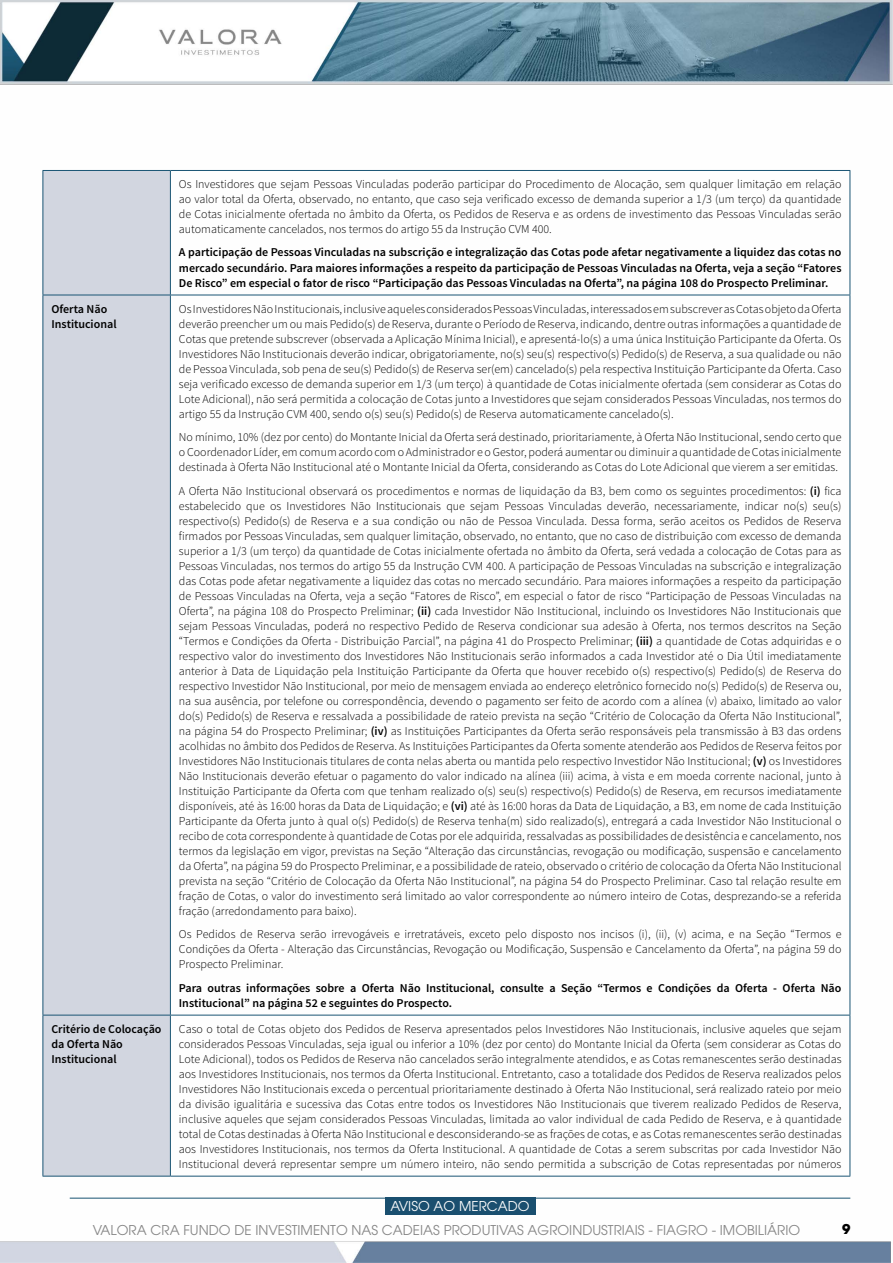
<style>
.page{position:relative;width:893px;height:1263px;background:#fff}
.page>*{position:absolute;margin:0;border:0;box-sizing:border-box;transform-origin:0 0}
.t1{font:13.5px "ITC Avant Garde Pro";color:#878787}
.t2{font:13.5px "ITC Avant Garde Pro";color:#fff}
.t3{font:700 13.5px "ITC Avant Garde Pro";color:#000}
.t4{font:300 12px/15px "Source Sans Pro";color:#000;text-align:justify}
.t5{font:600 12px/15px "Source Sans Pro";color:#000}
.s1{font-weight:600}
</style>
<div class="page">
<img style="left:0;top:0;width:893px;height:1263px">
<div style="left:44px;top:171px;width:126px;height:1005px;background:#d2d6e0"></div>
<hr style="left:43px;top:170px;width:127px;height:1px;background:#1a5574">
<hr style="left:43px;top:171px;width:1px;height:124px;background:#1a5574">
<hr style="left:170px;top:170px;width:680px;height:1px;background:#1a5574">
<hr style="left:170px;top:171px;width:1px;height:124px;background:#1a5574">
<hr style="left:850px;top:171px;width:1px;height:124px;background:#1a5574">
<hr style="left:43px;top:295px;width:127px;height:1px;background:#1a5574">
<hr style="left:43px;top:295px;width:1px;height:720px;background:#1a5574">
<hr style="left:170px;top:295px;width:680px;height:1px;background:#1a5574">
<hr style="left:170px;top:295px;width:1px;height:720px;background:#1a5574">
<hr style="left:850px;top:295px;width:1px;height:720px;background:#1a5574">
<hr style="left:43px;top:1015px;width:127px;height:1px;background:#1a5574">
<hr style="left:43px;top:1015px;width:1px;height:161px;background:#1a5574">
<hr style="left:170px;top:1015px;width:680px;height:1px;background:#1a5574">
<hr style="left:170px;top:1015px;width:1px;height:161px;background:#1a5574">
<hr style="left:850px;top:1015px;width:1px;height:161px;background:#1a5574">
<hr style="left:43px;top:1176px;width:127px;height:1px;background:#1a5574">
<hr style="left:170px;top:1176px;width:680px;height:1px;background:#1a5574">
<p class="t4" style="left:179px;top:177px;width:664px">Os Investidores que sejam Pessoas Vinculadas poderão participar do Procedimento de Alocação, sem qualquer limitação em relação ao valor total da Oferta, observado, no entanto, que caso seja verificado excesso de demanda superior a 1/3 (um terço) da quantidade de Cotas inicialmente ofertada no âmbito da Oferta, os Pedidos de Reserva e as ordens de investimento das Pessoas Vinculadas serão automaticamente cancelados, nos termos do artigo 55 da Instrução CVM 400.</p>
<p class="t5" style="left:179px;top:245px;width:664px;text-align:justify">A participação de Pessoas Vinculadas na subscrição e integralização das Cotas pode afetar negativamente a liquidez das cotas no mercado secundário. Para maiores informações a respeito da participação de Pessoas Vinculadas na Oferta, veja a seção “Fatores De Risco” em especial o fator de risco “Participação das Pessoas Vinculadas na Oferta”, na página 108 do Prospecto Preliminar.</p>
<p class="t5" style="left:51px;top:301px;width:67px">Oferta Não<br>Institucional</p>
<p class="t4" style="left:179px;top:301px;width:664px">Os Investidores Não Institucionais, inclusive aqueles considerados Pessoas Vinculadas, interessados em subscrever as Cotas objeto da Oferta deverão preencher um ou mais Pedido(s) de Reserva, durante o Período de Reserva, indicando, dentre outras informações a quantidade de Cotas que pretende subscrever (observada a Aplicação Mínima Inicial), e apresentá-lo(s) a uma única Instituição Participante da Oferta. Os Investidores Não Institucionais deverão indicar, obrigatoriamente, no(s) seu(s) respectivo(s) Pedido(s) de Reserva, a sua qualidade ou não de Pessoa Vinculada, sob pena de seu(s) Pedido(s) de Reserva ser(em) cancelado(s) pela respectiva Instituição Participante da Oferta. Caso seja verificado excesso de demanda superior em 1/3 (um terço) à quantidade de Cotas inicialmente ofertada (sem considerar as Cotas do Lote Adicional), não será permitida a colocação de Cotas junto a Investidores que sejam considerados Pessoas Vinculadas, nos termos do artigo 55 da Instrução CVM 400, sendo o(s) seu(s) Pedido(s) de Reserva automaticamente cancelado(s).</p>
<p class="t4" style="left:179px;top:430px;width:664px">No mínimo, 10% (dez por cento) do Montante Inicial da Oferta será destinado, prioritariamente, à Oferta Não Institucional, sendo certo que o Coordenador Líder, em comum acordo com o Administrador e o Gestor, poderá aumentar ou diminuir a quantidade de Cotas inicialmente destinada à Oferta Não Institucional até o Montante Inicial da Oferta, considerando as Cotas do Lote Adicional que vierem a ser emitidas.</p>
<p class="t4" style="left:179px;top:483px;width:664px">A Oferta Não Institucional observará os procedimentos e normas de liquidação da B3, bem como os seguintes procedimentos: <span class="s1">(i)</span> fica estabelecido que os Investidores Não Institucionais que sejam Pessoas Vinculadas deverão, necessariamente, indicar no(s) seu(s) respectivo(s) Pedido(s) de Reserva e a sua condição ou não de Pessoa Vinculada. Dessa forma, serão aceitos os Pedidos de Reserva firmados por Pessoas Vinculadas, sem qualquer limitação, observado, no entanto, que no caso de distribuição com excesso de demanda superior a 1/3 (um terço) da quantidade de Cotas inicialmente ofertada no âmbito da Oferta, será vedada a colocação de Cotas para as Pessoas Vinculadas, nos termos do artigo 55 da Instrução CVM 400. A participação de Pessoas Vinculadas na subscrição e integralização das Cotas pode afetar negativamente a liquidez das cotas no mercado secundário. Para maiores informações a respeito da participação de Pessoas Vinculadas na Oferta, veja a seção “Fatores de Risco”, em especial o fator de risco “Participação de Pessoas Vinculadas na Oferta”, na página 108 do Prospecto Preliminar; <span class="s1">(ii)</span> cada Investidor Não Institucional, incluindo os Investidores Não Institucionais que sejam Pessoas Vinculadas, poderá no respectivo Pedido de Reserva condicionar sua adesão à Oferta, nos termos descritos na Seção “Termos e Condições da Oferta - Distribuição Parcial”, na página 41 do Prospecto Preliminar; <span class="s1">(iii)</span> a quantidade de Cotas adquiridas e o respectivo valor do investimento dos Investidores Não Institucionais serão informados a cada Investidor até o Dia Útil imediatamente anterior à Data de Liquidação pela Instituição Participante da Oferta que houver recebido o(s) respectivo(s) Pedido(s) de Reserva do respectivo Investidor Não Institucional, por meio de mensagem enviada ao endereço eletrônico fornecido no(s) Pedido(s) de Reserva ou, na sua ausência, por telefone ou correspondência, devendo o pagamento ser feito de acordo com a alínea (v) abaixo, limitado ao valor do(s) Pedido(s) de Reserva e ressalvada a possibilidade de rateio prevista na seção “Critério de Colocação da Oferta Não Institucional”, na página 54 do Prospecto Preliminar; <span class="s1">(iv)</span> as Instituições Participantes da Oferta serão responsáveis pela transmissão à B3 das ordens acolhidas no âmbito dos Pedidos de Reserva. As Instituições Participantes da Oferta somente atenderão aos Pedidos de Reserva feitos por Investidores Não Institucionais titulares de conta nelas aberta ou mantida pelo respectivo Investidor Não Institucional; <span class="s1">(v)</span> os Investidores Não Institucionais deverão efetuar o pagamento do valor indicado na alínea (iii) acima, à vista e em moeda corrente nacional, junto à Instituição Participante da Oferta com que tenham realizado o(s) seu(s) respectivo(s) Pedido(s) de Reserva, em recursos imediatamente disponíveis, até às 16:00 horas da Data de Liquidação; e <span class="s1">(vi)</span> até às 16:00 horas da Data de Liquidação, a B3, em nome de cada Instituição Participante da Oferta junto à qual o(s) Pedido(s) de Reserva tenha(m) sido realizado(s), entregará a cada Investidor Não Institucional o recibo de cota correspondente à quantidade de Cotas por ele adquirida, ressalvadas as possibilidades de desistência e cancelamento, nos termos da legislação em vigor, previstas na Seção “Alteração das circunstâncias, revogação ou modificação, suspensão e cancelamento da Oferta”, na página 59 do Prospecto Preliminar, e a possibilidade de rateio, observado o critério de colocação da Oferta Não Institucional prevista na seção “Critério de Colocação da Oferta Não Institucional”, na página 54 do Prospecto Preliminar. Caso tal relação resulte em fração de Cotas, o valor do investimento será limitado ao valor correspondente ao número inteiro de Cotas, desprezando-se a referida fração (arredondamento para baixo).</p>
<p class="t4" style="left:179px;top:927px;width:664px">Os Pedidos de Reserva serão irrevogáveis e irretratáveis, exceto pelo disposto nos incisos (i), (ii), (v) acima, e na Seção “Termos e Condições da Oferta - Alteração das Circunstâncias, Revogação ou Modificação, Suspensão e Cancelamento da Oferta”, na página 59 do Prospecto Preliminar.</p>
<p class="t5" style="left:179px;top:980px;width:664px">Para outras informações sobre a Oferta Não Institucional, consulte a Seção “Termos e Condições da Oferta - Oferta Não<br>Institucional” na página 52 e seguintes do Prospecto.</p>
<p class="t5" style="left:51px;top:1021px;width:112px">Critério de Colocação da Oferta Não<br>Institucional</p>
<p class="t4" style="left:179px;top:1021px;width:664px">Caso o total de Cotas objeto dos Pedidos de Reserva apresentados pelos Investidores Não Institucionais, inclusive aqueles que sejam considerados Pessoas Vinculadas, seja igual ou inferior a 10% (dez por cento) do Montante Inicial da Oferta (sem considerar as Cotas do Lote Adicional), todos os Pedidos de Reserva não cancelados serão integralmente atendidos, e as Cotas remanescentes serão destinadas aos Investidores Institucionais, nos termos da Oferta Institucional. Entretanto, caso a totalidade dos Pedidos de Reserva realizados pelos Investidores Não Institucionais exceda o percentual prioritariamente destinado à Oferta Não Institucional, será realizado rateio por meio da divisão igualitária e sucessiva das Cotas entre todos os Investidores Não Institucionais que tiverem realizado Pedidos de Reserva, inclusive aqueles que sejam considerados Pessoas Vinculadas, limitada ao valor individual de cada Pedido de Reserva, e à quantidade total de Cotas destinadas à Oferta Não Institucional e desconsiderando-se as frações de cotas, e as Cotas remanescentes serão destinadas aos Investidores Institucionais, nos termos da Oferta Institucional. A quantidade de Cotas a serem subscritas por cada Investidor Não Institucional deverá representar sempre um número inteiro, não sendo permitida a subscrição de Cotas representadas por números</p>
<p class="t2" style="left:390px;top:1197px;width:141px">AVISO AO MERCADO</p>
<p class="t1" style="left:93px;top:1221px;width:709px">VALORA CRA FUNDO DE INVESTIMENTO NAS CADEIAS PRODUTIVAS AGROINDUSTRIAIS - FIAGRO - IMOBILIÁRIO</p>
<p class="t3" style="left:842px;top:1219px;width:10px">9</p>
</div>
